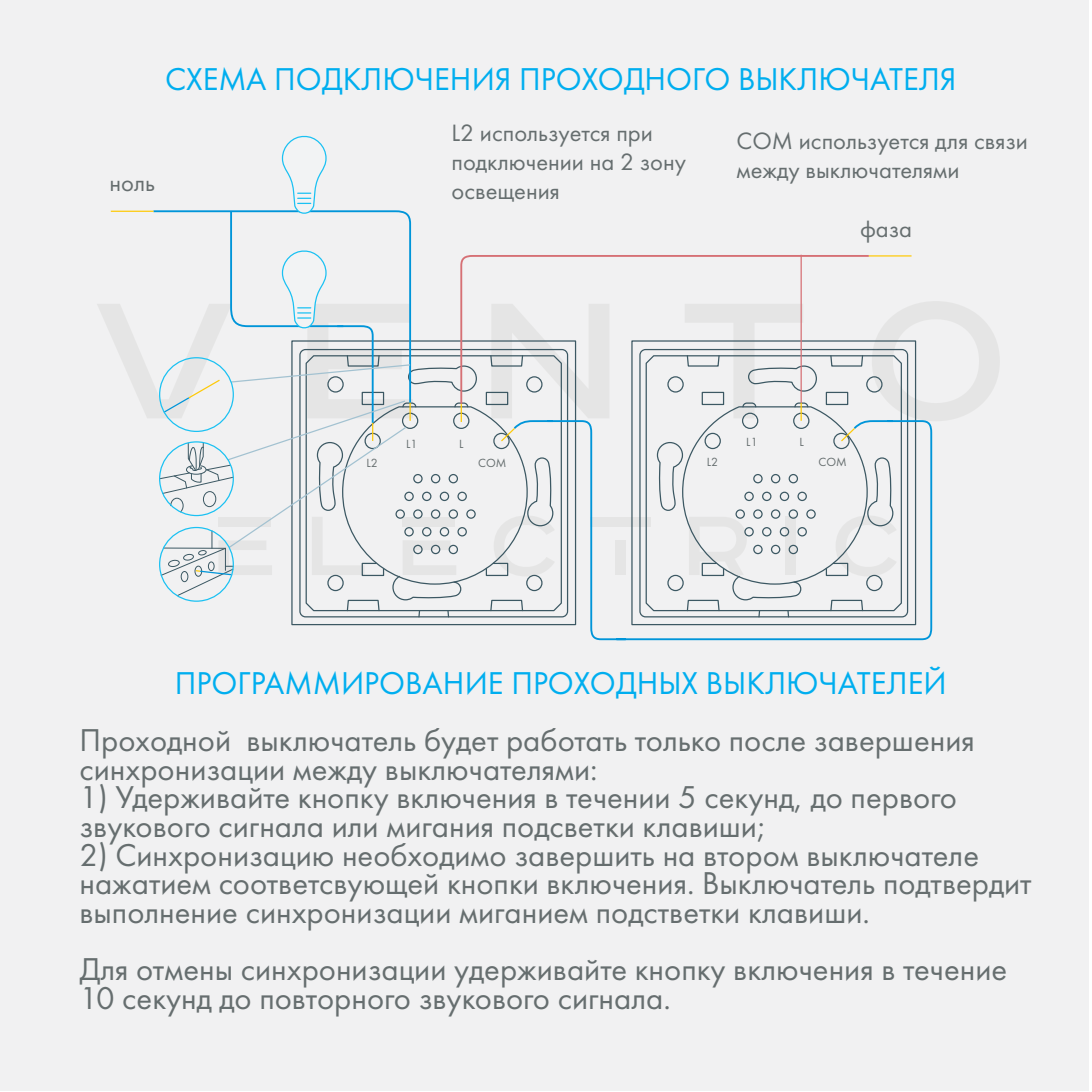
<style>
.page{position:relative;width:1092px;height:1092px;background:#fff}
.page>*{position:absolute;margin:0;border:0;box-sizing:border-box;transform-origin:0 0}
.t1{font:32.75px/28.8px "Futura New";color:#666e6f}
.t2{font:32.75px "Futura New";color:#00aeef}
.t3{font:24.5px/28.8px "Futura New";color:#666e6f}
.t4{font:12.25px "Futura New";color:#666e6f}
</style>
<div class="page">
<div style="left:0;top:0;width:1088px;height:1090px;background:#f1f1f2"></div>
<svg style="left:717px;top:301px;width:282px;height:120px"></svg>
<svg style="left:609px;top:254px;width:261px;height:152px"></svg>
<hr style="left:800px;top:255px;width:1px;height:147px;background:#d67075">
<hr style="left:868px;top:255px;width:43px;height:1px;background:#feca0a">
<svg style="left:511px;top:419px;width:422px;height:222px"></svg>
<svg style="left:97px;top:136px;width:512px;height:480px"></svg>
<p class="t3" style="left:109px;top:168px;width:47px">ноль</p>
<p class="t2" style="left:165px;top:59px;width:793px">СХЕМА ПОДКЛЮЧЕНИЯ ПРОХОДНОГО ВЫКЛЮЧАТЕЛЯ</p>
<p class="t3" style="left:451px;top:119px;width:236px">L2 используется при подключении на 2 зону освещения</p>
<p class="t3" style="left:736px;top:126px;width:293px">COM используется для связи между выключателями</p>
<p class="t3" style="left:860px;top:215px;width:54px">фаза</p>
<p class="t4" style="left:406px;top:436px;width:13px">L1</p>
<p class="t4" style="left:459px;top:436px;width:6px">L</p>
<p class="t4" style="left:366px;top:455px;width:13px">L2</p>
<p class="t4" style="left:478px;top:455px;width:30px">COM</p>
<p class="t4" style="left:746px;top:435px;width:13px">L1</p>
<p class="t4" style="left:799px;top:435px;width:6px">L</p>
<p class="t4" style="left:706px;top:454px;width:13px">L2</p>
<p class="t4" style="left:818px;top:454px;width:30px">COM</p>
<p class="t2" style="left:175px;top:663px;width:773px">ПРОГРАММИРОВАНИЕ ПРОХОДНЫХ ВЫКЛЮЧАТЕЛЕЙ</p>
<p class="t1" style="left:79px;top:725px;width:896px">Проходной выключатель будет работать только после завершения синхронизации между выключателями:</p>
<p class="t1" style="left:79px;top:783px;width:879px">1) Удерживайте кнопку включения в течении 5 секунд, до первого звукового сигнала или мигания подсветки клавиши;</p>
<p class="t1" style="left:79px;top:840px;width:953px">2) Синхронизацию необходимо завершить на втором выключателе нажатием соответсвующей кнопки включения. Выключатель подтвердит выполнение синхронизации миганием подстветки клавиши.</p>
<p class="t1" style="left:79px;top:954px;width:929px">Для отмены синхронизации удерживайте кнопку включения в течение<br>10 секунд до повторного звукового сигнала.</p>
</div>
